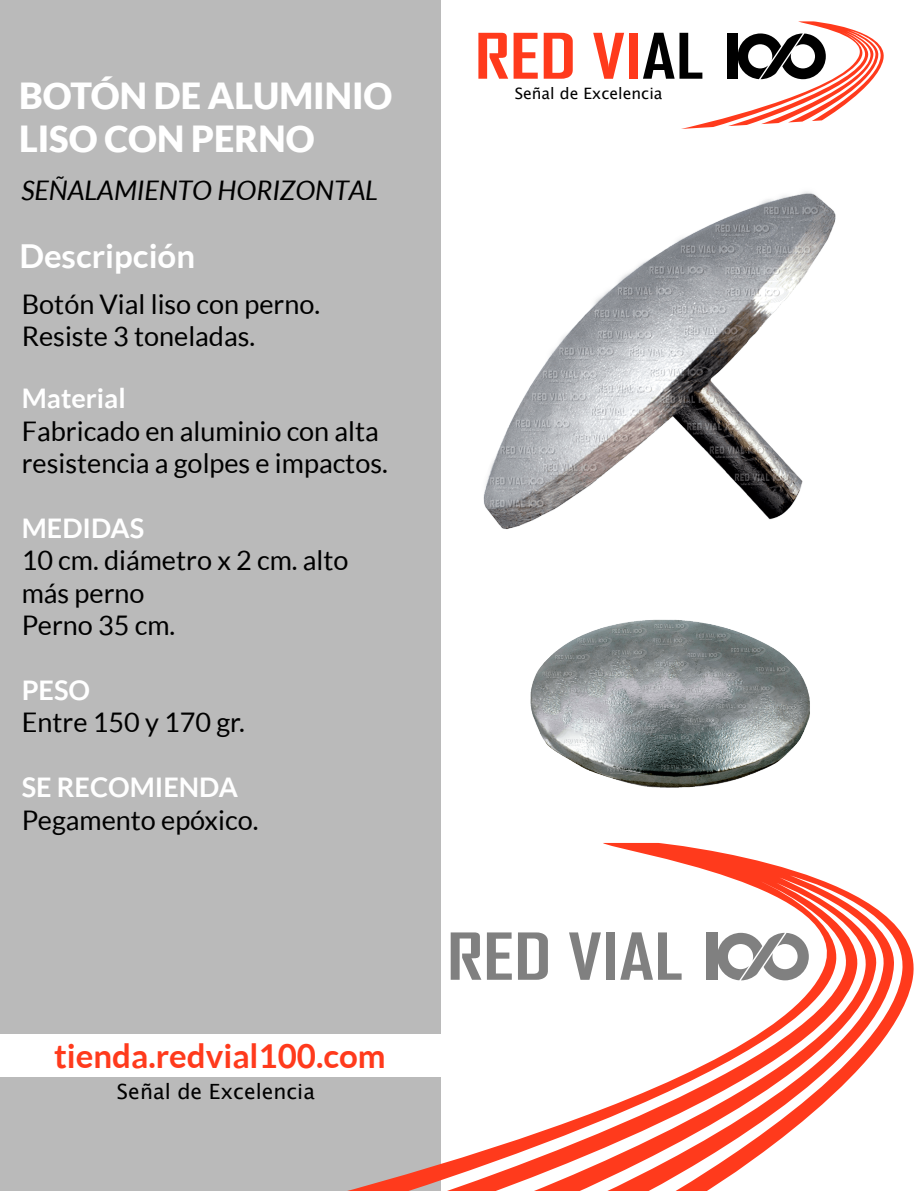
<style>
.page{position:relative;width:915px;height:1191px;background:#fff}
.page>*{position:absolute;margin:0;border:0;box-sizing:border-box;transform-origin:0 0}
.t1{font:700 60px "Agency FB";color:#ff3a1c;scale:1.27 1}
.t2{font:900 36px/43.2px "Lato";color:#fff}
.t3{font:700 33px "Lato";color:#ff3a1c}
.t4{font:700 33px "Lato";color:#fff}
.t5{font:27px/32.4px "Lato";color:#000}
.t6{font:700 27px "Lato";color:#fff}
.t7{font:italic 27px "Lato";color:#000}
.t8{font:21px "Lucida Sans Unicode";color:#000}
.t9{font:15.75px "Lucida Sans Unicode";color:#000}
.s1{color:#000}
</style>
<div class="page">
<svg style="left:727px;top:21px;width:157px;height:55px"></svg>
<div style="left:0;top:0;width:440px;height:1191px;background:#bababa"></div>
<svg style="left:347px;top:843px;width:567px;height:348px"></svg>
<div style="left:0;top:1034px;width:440px;height:43px;background:#fff"></div>
<svg style="left:450px;top:932px;width:61px;height:47px"></svg>
<svg style="left:517px;top:932px;width:30px;height:47px"></svg>
<svg style="left:569px;top:932px;width:31px;height:47px"></svg>
<div style="left:606px;top:932px;width:9px;height:47px;background:#808080"></div>
<svg style="left:620px;top:932px;width:61px;height:47px"></svg>
<div style="left:706px;top:932px;width:11px;height:48px;background:#808080"></div>
<svg style="left:717px;top:932px;width:91px;height:48px"></svg>
<img style="left:515px;top:639px;width:312px;height:219px">
<img style="left:440px;top:76px;width:435px;height:563px">
<h2 class="t2" style="left:19px;top:73px;width:374px">BOTÓN DE ALUMINIO<br>LISO CON PERNO</h2>
<p class="t7" style="left:21px;top:175px;width:358px">SEÑALAMIENTO HORIZONTAL</p>
<p class="t4" style="left:19px;top:237px;width:177px">Descripción</p>
<p class="t5" style="left:22px;top:288px;width:300px">Botón Vial liso con perno.<br>Resiste 3 toneladas.</p>
<p class="t6" style="left:22px;top:383px;width:105px">Material</p>
<p class="t5" style="left:22px;top:414px;width:367px">Fabricado en aluminio con alta resistencia a golpes e impactos.</p>
<p class="t6" style="left:22px;top:512px;width:124px">MEDIDAS</p>
<p class="t5" style="left:22px;top:544px;width:328px">10 cm. diámetro x 2 cm. alto más perno<br>Perno 35 cm.</p>
<p class="t6" style="left:22px;top:674px;width:70px">PESO</p>
<p class="t5" style="left:22px;top:706px;width:225px">Entre 150 y 170 gr.</p>
<p class="t6" style="left:22px;top:772px;width:218px">SE RECOMIENDA</p>
<p class="t5" style="left:22px;top:803px;width:238px">Pegamento epóxico.</p>
<p class="t3" style="left:54px;top:1037px;width:333px">tienda.redvial100.com</p>
<p class="t8" style="left:117px;top:1075px;width:199px">Señal de Excelencia</p>
<h1 class="t1" style="left:474px;top:19px;width:182px">RED VI<span class="s1">AL</span></h1>
<p class="t9" style="left:514px;top:81px;width:149px">Señal de Excelencia</p>
</div>
